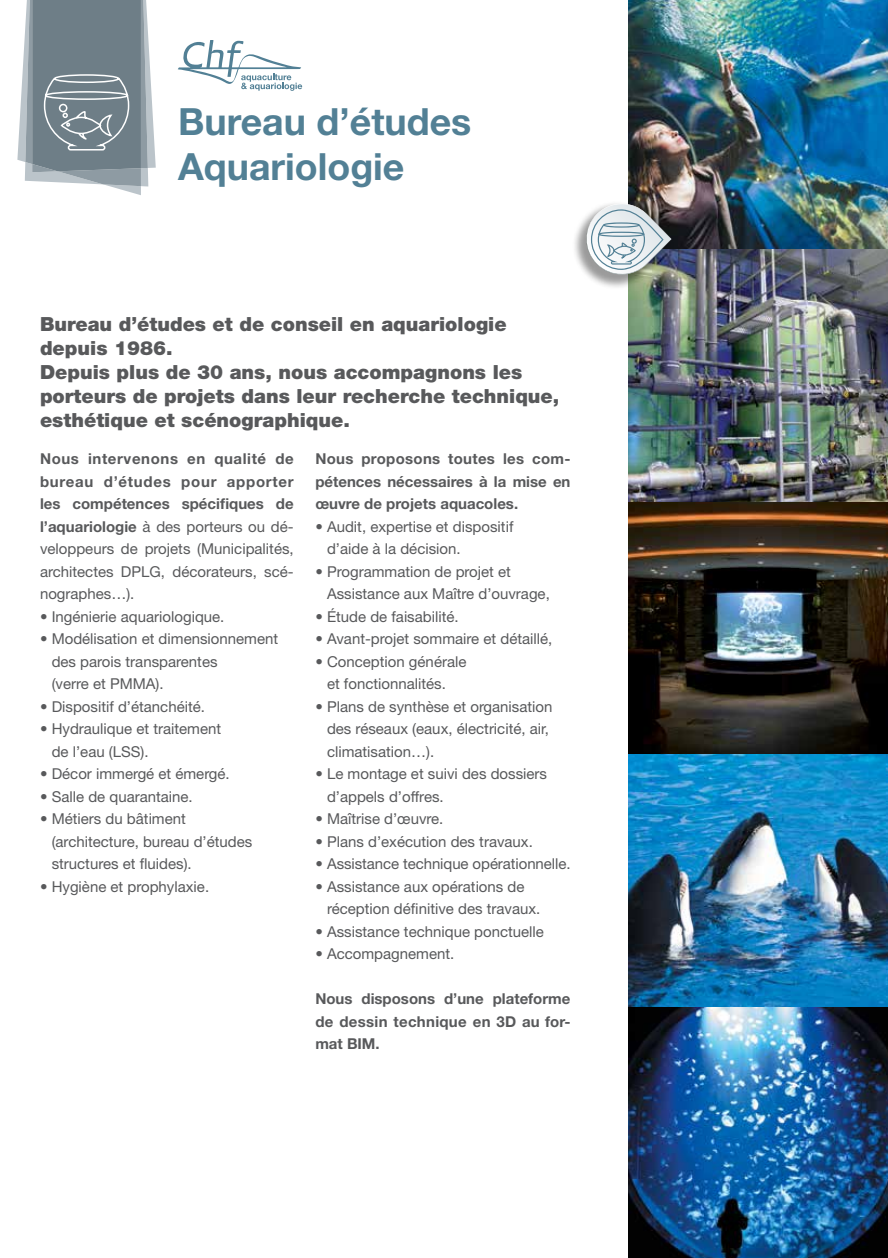
<style>
.page{position:relative;width:888px;height:1258px;background:#fff}
.page>*{position:absolute;margin:0;border:0;box-sizing:border-box;transform-origin:0 0}
.t1{font:700 37.5px/45px "Helvetica Neue LT Pro";color:#528095}
.t2{font:900 19.5px/24px "Helvetica Neue LT Pro";color:#58595b}
.t3{font:15px/22.5px "Helvetica Neue LT Pro";color:#58595b}
.t4{font:700 15px/22.5px "Helvetica Neue LT Pro";color:#58595b;text-align:justify}
.s1{font-weight:700}
</style>
<div class="page">
<img style="left:628px;top:0;width:260px;height:1258px">
<div style="left:572px;top:201px;width:103px;height:89px;background:#000;opacity:.4"></div>
<img style="left:583px;top:204px;width:88px;height:74px">
<svg style="left:17px;top:0;width:139px;height:195px;background:#909da4"></svg>
<svg style="left:178px;top:40px;width:124px;height:51px"></svg>
<h1 class="t1" style="left:178px;top:98px;width:295px">Bureau d’études<br>Aquariologie</h1>
<h2 class="t2" style="left:40px;top:312px;width:521px">Bureau d’études et de conseil en aquariologie depuis 1986.<br>Depuis plus de 30 ans, nous accompagnons les porteurs de projets dans leur recherche technique, esthétique et scénographique.</h2>
<p class="t3" style="left:40px;top:447px;width:255px;text-align:justify"><span class="s1">Nous intervenons en qualité de bureau d’études pour apporter les compétences spécifiques de l’aquariologie</span> à des porteurs ou dé&shy;veloppeurs de projets (Municipalités, architectes DPLG, décorateurs, scé&shy;nographes…).</p>
<p class="t3" style="left:40px;top:605px;width:186px">• Ingénierie aquariologique.</p>
<p class="t3" style="left:52px;top:627px;width:228px;text-indent:-12px">• Modélisation et dimensionnement des parois transparentes<br>(verre et PMMA).</p>
<p class="t3" style="left:40px;top:695px;width:167px">• Dispositif d’étanchéité.</p>
<p class="t3" style="left:52px;top:717px;width:171px;text-indent:-12px">• Hydraulique et traitement de l’eau (LSS).</p>
<p class="t3" style="left:40px;top:762px;width:191px">• Décor immergé et émergé.</p>
<p class="t3" style="left:40px;top:785px;width:154px">• Salle de quarantaine.</p>
<p class="t3" style="left:52px;top:807px;width:202px;text-indent:-12px">• Métiers du bâtiment (architecture, bureau d’études structures et fluides).</p>
<p class="t3" style="left:40px;top:875px;width:171px">• Hygiène et prophylaxie.</p>
<p class="t4" style="left:315px;top:447px;width:257px">Nous proposons toutes les com&shy;pétences nécessaires à la mise en œuvre de projets aquacoles.</p>
<p class="t3" style="left:327px;top:515px;width:188px;text-indent:-12px">• Audit, expertise et dispositif d’aide à la décision.</p>
<p class="t3" style="left:327px;top:560px;width:224px;text-indent:-12px">• Programmation de projet et<br>Assistance aux Maître d’ouvrage,</p>
<p class="t3" style="left:315px;top:605px;width:145px">• Étude de faisabilité.</p>
<p class="t3" style="left:315px;top:627px;width:239px">• Avant-projet sommaire et détaillé,</p>
<p class="t3" style="left:315px;top:650px;width:153px;text-align:center">• Conception générale et fonctionnalités.</p>
<p class="t3" style="left:327px;top:695px;width:227px;text-indent:-12px">• Plans de synthèse et organisation des réseaux (eaux, électricité, air, climatisation…).</p>
<p class="t3" style="left:327px;top:762px;width:222px;text-indent:-12px">• Le montage et suivi des dossiers d’appels d’offres.</p>
<p class="t3" style="left:315px;top:807px;width:130px">• Maîtrise d’œuvre.</p>
<p class="t3" style="left:315px;top:830px;width:219px">• Plans d’exécution des travaux.</p>
<p class="t3" style="left:315px;top:852px;width:257px">• Assistance technique opérationnelle.</p>
<p class="t3" style="left:327px;top:875px;width:215px;text-indent:-12px">• Assistance aux opérations de réception définitive des travaux.</p>
<p class="t3" style="left:315px;top:920px;width:230px">• Assistance technique ponctuelle</p>
<p class="t3" style="left:315px;top:942px;width:140px">• Accompagnement.</p>
<p class="t4" style="left:315px;top:987px;width:257px">Nous disposons d’une plateforme de dessin technique en 3D au for&shy;mat BIM.</p>
</div>
